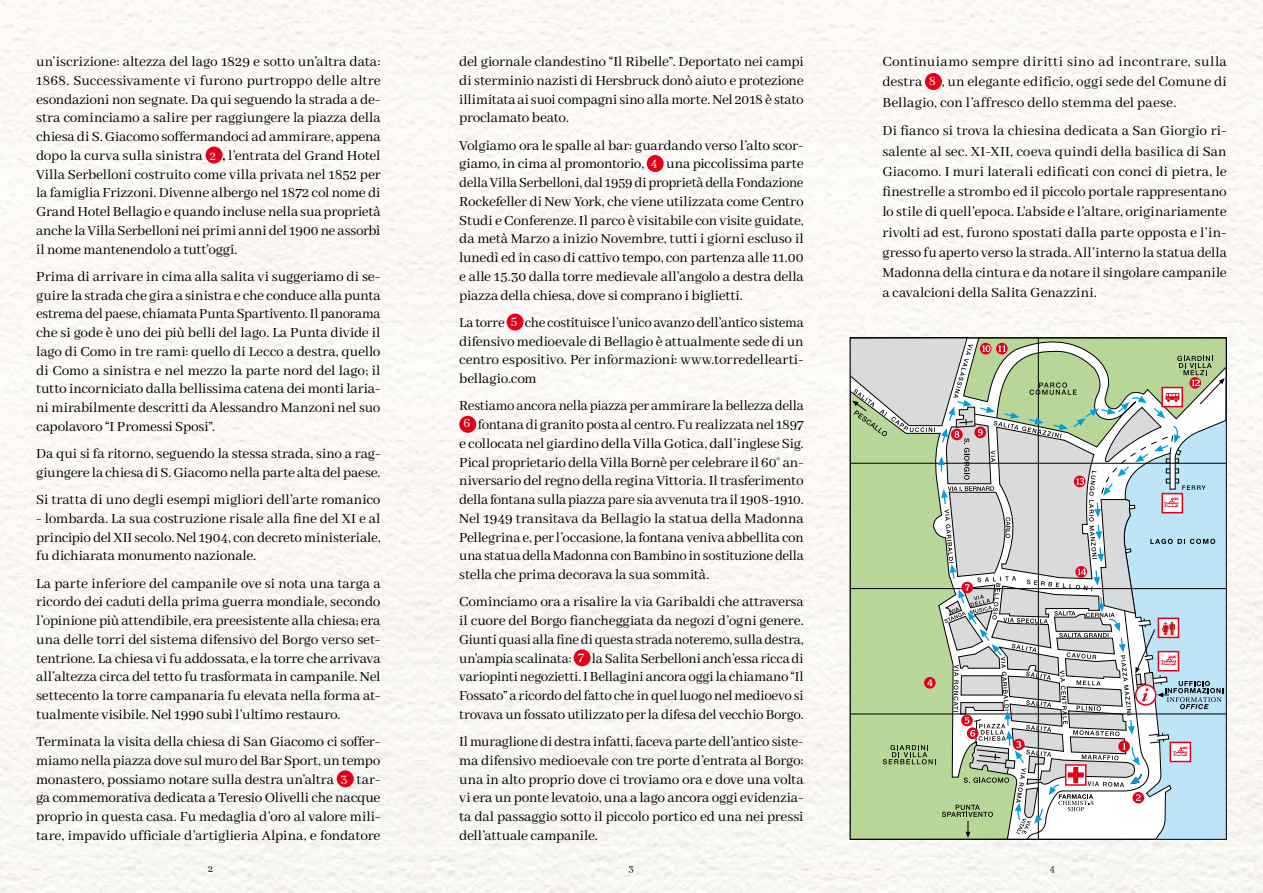
<style>
.page{position:relative;width:1263px;height:893px;background:#fbf8f4}
.page>*{position:absolute;margin:0;border:0;box-sizing:border-box;transform-origin:0 0}
.t1{font:15px/18.8px "Abhaya Libre";letter-spacing:-.01em;color:#000;text-align:justify}
.t2{font:15px/18.8px "Abhaya Libre";letter-spacing:-.01em;color:#000;text-align:justify;scale:.96 1}
.t3{font:10.5px "Abhaya Libre";color:#000}
.s1{font-size:13.5px;color:#fff}
.s2{font-weight:700}
</style>
<div class="page">
<div style="left:206px;top:147px;width:17px;height:17px;background:#e2001a;border-radius:50%"></div>
<div style="left:337px;top:770px;width:17px;height:17px;background:#e2001a;border-radius:50%"></div>
<div style="left:647px;top:155px;width:17px;height:17px;background:#e2001a;border-radius:50%"></div>
<div style="left:507px;top:314px;width:17px;height:17px;background:#e2001a;border-radius:50%"></div>
<div style="left:459px;top:416px;width:17px;height:17px;background:#e2001a;border-radius:50%"></div>
<div style="left:574px;top:649px;width:17px;height:17px;background:#e2001a;border-radius:50%"></div>
<div style="left:925px;top:73px;width:17px;height:17px;background:#e2001a;border-radius:50%"></div>
<svg style="left:850px;top:338px;width:376px;height:501px"></svg>
<div style="left:1161px;top:387px;width:22px;height:20px;border:1px solid #e2001a"></div>
<img style="left:1161px;top:389px;width:24px;height:19px">
<p class="t1" style="left:36px;top:53px;width:346px">un’iscrizione: altezza del lago 1829 e sotto un’altra data:<br>1868. Successivamente vi furono purtroppo delle altre esondazioni non segnate. Da qui seguendo la strada a de&shy;stra cominciamo a salire per raggiungere la piazza della chiesa di S. Giacomo soffermandoci ad ammirare, appena dopo la curva sulla sinistra <span class="s1">2</span> <span class="s2">,</span> l’entrata del Grand Hotel Villa Serbelloni costruito come villa privata nel 1852 per la famiglia Frizzoni. Divenne albergo nel 1872 col nome di Grand Hotel Bellagio e quando incluse nella sua proprietà anche la Villa Serbelloni nei primi anni del 1900 ne assorbì il nome mantenendolo a tutt’oggi.</p>
<p class="t1" style="left:36px;top:268px;width:346px">Prima di arrivare in cima alla salita vi suggeriamo di se&shy;guire la strada che gira a sinistra e che conduce alla punta estrema del paese, chiamata Punta Spartivento. Il panorama che si gode è uno dei più belli del lago. La Punta divide il lago di Como in tre rami: quello di Lecco a destra, quello di Como a sinistra e nel mezzo la parte nord del lago; il tutto incorniciato dalla bellissima catena dei monti laria&shy;ni mirabilmente descritti da Alessandro Manzoni nel suo capolavoro “I Promessi Sposi”.</p>
<p class="t1" style="left:36px;top:445px;width:346px">Da qui si fa ritorno, seguendo la stessa strada, sino a rag&shy;giungere la chiesa di S. Giacomo nella parte alta del paese.</p>
<p class="t1" style="left:36px;top:491px;width:346px">Si tratta di uno degli esempi migliori dell’arte romanico</p>
<p class="t1" style="left:36px;top:510px;width:346px">- lombarda. La sua costruzione risale alla fine del XI e al principio del XII secolo. Nel 1904, con decreto ministeriale, fu dichiarata monumento nazionale.</p>
<p class="t1" style="left:36px;top:574px;width:346px">La parte inferiore del campanile ove si nota una targa a ricordo dei caduti della prima guerra mondiale, secondo l’opinione più attendibile, era preesistente alla chiesa; era una delle torri del sistema difensivo del Borgo verso set&shy;tentrione. La chiesa vi fu addossata, e la torre che arrivava all’altezza circa del tetto fu trasformata in campanile. Nel settecento la torre campanaria fu elevata nella forma at&shy;tualmente visibile. Nel 1990 subì l’ultimo restauro.</p>
<p class="t1" style="left:36px;top:733px;width:346px">Terminata la visita della chiesa di San Giacomo ci soffer&shy;miamo nella piazza dove sul muro del Bar Sport, un tempo monastero, possiamo notare sulla destra un’altra <span class="s1">3</span> tar&shy;ga commemorativa dedicata a Teresio Olivelli che nacque proprio in questa casa. Fu medaglia d’oro al valore mili&shy;tare, impavido ufficiale d’artiglieria Alpina, e fondatore</p>
<p class="t1" style="left:459px;top:53px;width:346px">del giornale clandestino “Il Ribelle”. Deportato nei campi di sterminio nazisti di Hersbruck donò aiuto e protezione illimitata ai suoi compagni sino alla morte. Nel 2018 è stato proclamato beato.</p>
<p class="t1" style="left:459px;top:136px;width:346px">Volgiamo ora le spalle al bar: guardando verso l’alto scor&shy;giamo, in cima al promontorio, <span class="s1">4</span> una piccolissima parte della Villa Serbelloni, dal 1959 di proprietà della Fondazione Rockefeller di New York, che viene utilizzata come Centro Studi e Conferenze. Il parco è visitabile con visite guidate, da metà Marzo a inizio Novembre, tutti i giorni escluso il lunedì ed in caso di cattivo tempo, con partenza alle 11.00 e alle 15.30 dalla torre medievale all’angolo a destra della piazza della chiesa, dove si comprano i biglietti.</p>
<p class="t2" style="left:459px;top:314px;width:360px">La torre <span class="s1">5</span> che costituisce l’unico avanzo dell’antico sistema difensivo medioevale di Bellagio è attualmente sede di un centro espositivo. Per informazioni: www.torredellearti&shy;bellagio.com</p>
<p class="t1" style="left:459px;top:397px;width:346px">Restiamo ancora nella piazza per ammirare la bellezza della <span class="s1">6</span> fontana di granito posta al centro. Fu realizzata nel 1897 e collocata nel giardino della Villa Gotica, dall’inglese Sig.<br>Pical proprietario della Villa Bornè per celebrare il 60° an&shy;niversario del regno della regina Vittoria. Il trasferimento della fontana sulla piazza pare sia avvenuta tra il 1908-1910.<br>Nel 1949 transitava da Bellagio la statua della Madonna Pellegrina e, per l’occasione, la fontana veniva abbellita con una statua della Madonna con Bambino in sostituzione della stella che prima decorava la sua sommità.</p>
<p class="t1" style="left:459px;top:593px;width:346px">Cominciamo ora a risalire la via Garibaldi che attraversa il cuore del Borgo fiancheggiata da negozi d’ogni genere.<br>Giunti quasi alla fine di questa strada noteremo, sulla destra, un’ampia scalinata: <span class="s1">7</span> la Salita Serbelloni anch’essa ricca di variopinti negozietti. I Bellagini ancora oggi la chiamano “Il Fossato” a ricordo del fatto che in quel luogo nel medioevo si trovava un fossato utilizzato per la difesa del vecchio Borgo.</p>
<p class="t1" style="left:459px;top:733px;width:346px">Il muraglione di destra infatti, faceva parte dell’antico siste&shy;ma difensivo medioevale con tre porte d’entrata al Borgo: una in alto proprio dove ci troviamo ora e dove una volta vi era un ponte levatoio, una a lago ancora oggi evidenzia&shy;ta dal passaggio sotto il piccolo portico ed una nei pressi dell’attuale campanile.</p>
<p class="t1" style="left:882px;top:52px;width:346px;line-height:20.2px">Continuiamo sempre diritti sino ad incontrare, sulla destra <span class="s1">8</span> , un elegante edificio, oggi sede del Comune di Bellagio, con l’affresco dello stemma del paese.</p>
<p class="t1" style="left:882px;top:121px;width:346px;line-height:20.2px">Di fianco si trova la chiesina dedicata a San Giorgio ri&shy;salente al sec. XI-XII, coeva quindi della basilica di San Giacomo. I muri laterali edificati con conci di pietra, le finestrelle a strombo ed il piccolo portale rappresentano lo stile di quell’epoca. L’abside e l’altare, originariamente rivolti ad est, furono spostati dalla parte opposta e l’in&shy;gresso fu aperto verso la strada. All’interno la statua della Madonna della cintura e da notare il singolare campanile a cavalcioni della Salita Genazzini.</p>
<p class="t3" style="left:208px;top:863px;width:6px">2</p>
<p class="t3" style="left:629px;top:863px;width:7px">3</p>
<p class="t3" style="left:1050px;top:863px;width:7px">4</p>
</div>
